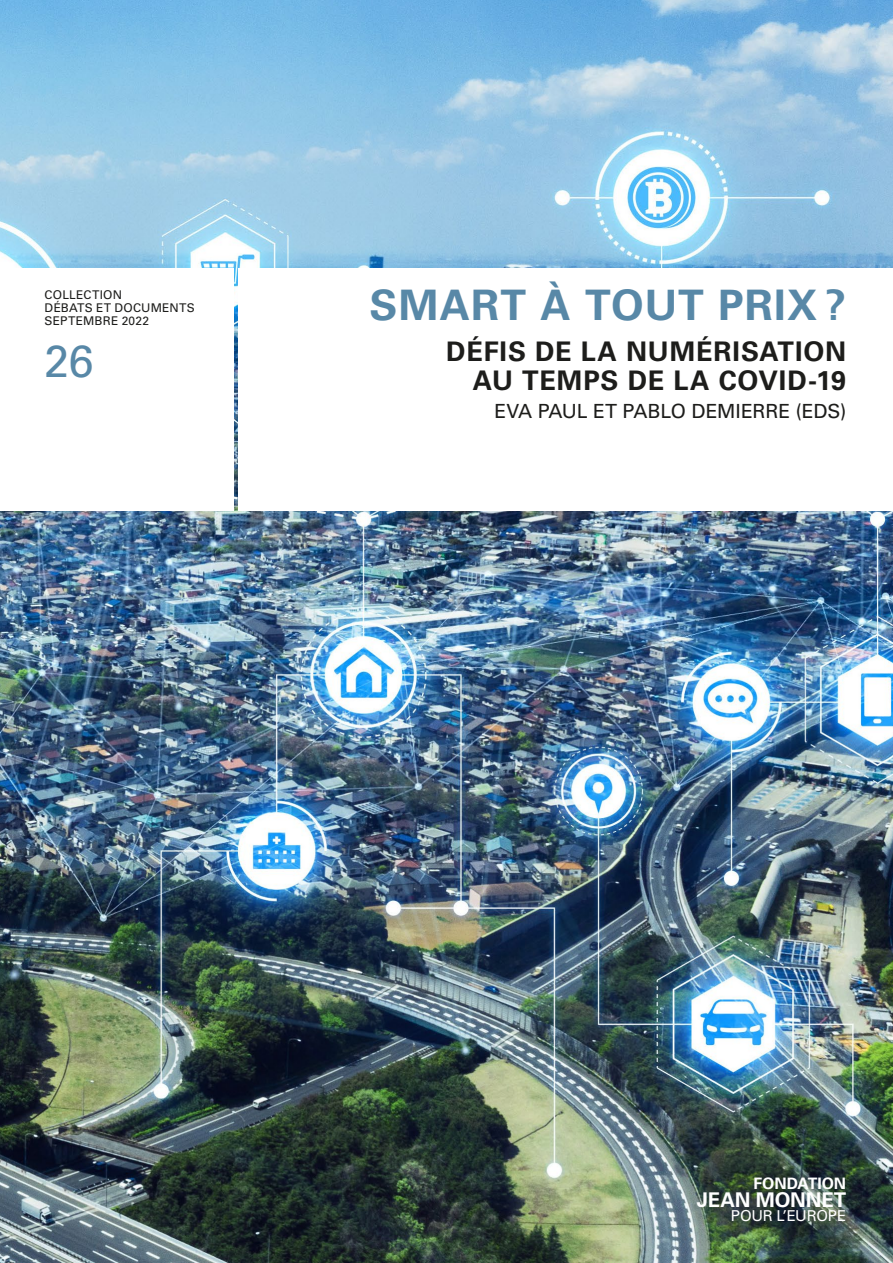
<style>
.page{position:relative;width:893px;height:1263px;background:#fff}
.page>*{position:absolute;margin:0;border:0;box-sizing:border-box;transform-origin:0 0}
.t1{font:45px "Univers LT Std";color:#5888a7}
.t2{font:700 42px "Univers LT Std";letter-spacing:.025em;color:#5888a7}
.t3{font:700 27px/28.5px "Univers LT Std";letter-spacing:.03em;color:#1d1d1b;text-align:right}
.t4{font:700 20.25px "Univers LT Std";letter-spacing:-.005em;color:#fff}
.t5{font:19.5px "Univers LT Std";letter-spacing:-.005em;color:#1d1d1b}
.t6{font:700 15.75px "Univers LT Std";letter-spacing:-.005em;color:#fff}
.t7{font:15px "Univers LT Std";letter-spacing:-.015em;color:#fff}
.t8{font:12px/12.8px "Univers LT Std";letter-spacing:.02em;color:#1d1d1b}
</style>
<div class="page">
<img style="left:0;top:0;width:893px;height:1263px">
<div style="left:0;top:268px;width:234px;height:242px;background:#fff"></div>
<div style="left:238px;top:268px;width:655px;height:242px;background:#fff"></div>
<p class="t8" style="left:45px;top:289px;width:152px">COLLECTION<br>DÉBATS ET DOCUMENTS<br>SEPTEMBRE 2022</p>
<h2 class="t2" style="left:369px;top:281px;width:478px">SMART À TOUT PRIX ?</h2>
<h3 class="t3" style="left:446px;top:338px;width:401px">DÉFIS DE LA NUMÉRISATION<br>AU TEMPS DE LA COVID-19</h3>
<h3 class="t5" style="left:494px;top:399px;width:353px">EVA PAUL ET PABLO DEMIERRE (EDS)</h3>
<h1 class="t1" style="left:44px;top:334px;width:51px">26</h1>
<h3 class="t6" style="left:753px;top:1174px;width:94px">FONDATION</h3>
<h3 class="t4" style="left:697px;top:1188px;width:151px">JEAN MONNET</h3>
<p class="t7" style="left:731px;top:1207px;width:117px">POUR L’EUROPE</p>
</div>
